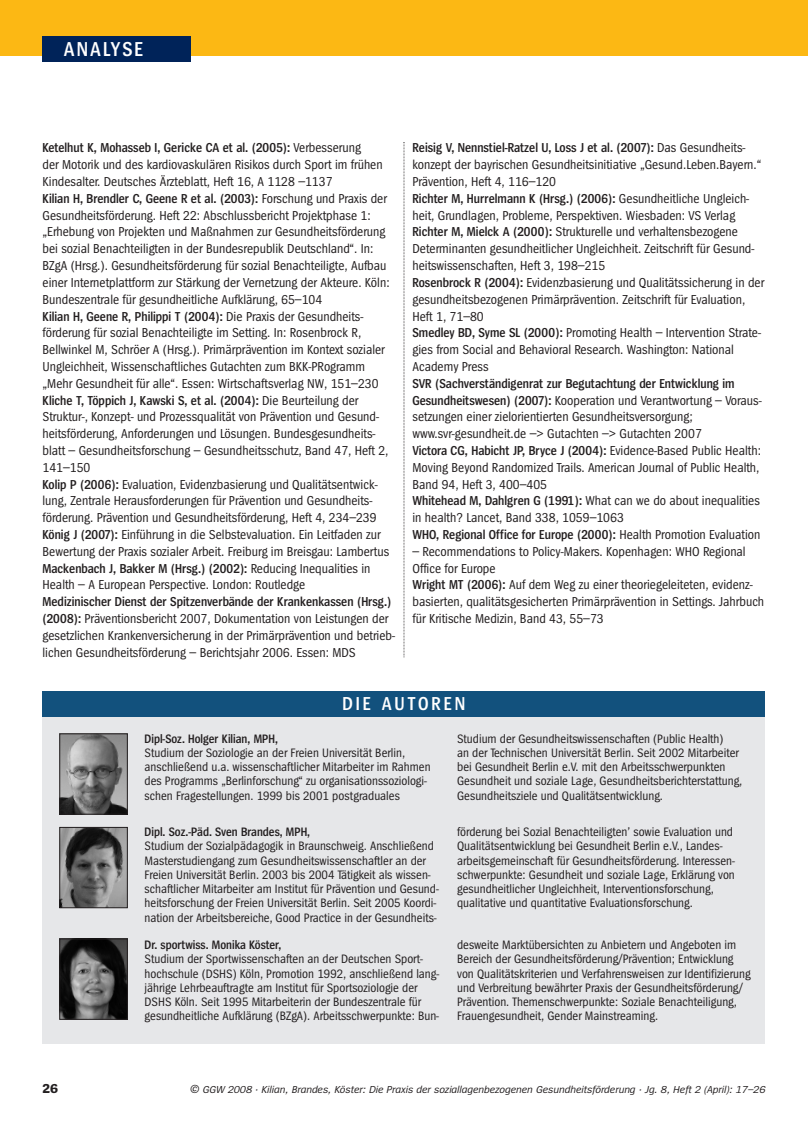
<style>
.page{position:relative;width:808px;height:1127px;background:#fff}
.page>*{position:absolute;margin:0;border:0;box-sizing:border-box;transform-origin:0 0}
.t1{font:600 21px "Spiegel Cd";letter-spacing:.1em;color:#fff}
.t2{font:600 19.5px "Spiegel Cd";letter-spacing:.15em;color:#fff}
.t3{font:13.5px/16.8px "Spiegel Cd";color:#231f20}
.t4{font:700 13.5px "Spiegel";color:#231f20}
.t5{font:12.75px/14.2px "Spiegel Cd";color:#231f20}
.t6{font:600 12.75px "Spiegel Cd";color:#231f20}
.t7{font:italic 10.5px "Spiegel";color:#231f20}
.s1{font-weight:600}
.s2{font-size:12px}
</style>
<div class="page">
<div style="left:0;top:0;width:808px;height:55px;background:#fcb814"></div>
<div style="left:43px;top:36px;width:148px;height:26px;background:#002359"></div>
<div style="left:43px;top:714px;width:722px;height:330px;background:#e6e7e9"></div>
<img style="left:62px;top:735px;width:64px;height:77px">
<div style="left:60px;top:733px;width:68px;height:81px;border:1px solid #231f20"></div>
<div style="left:43px;top:691px;width:722px;height:25px;background:#12517d"></div>
<img style="left:62px;top:829px;width:64px;height:77px">
<div style="left:60px;top:827px;width:68px;height:81px;border:1px solid #231f20"></div>
<img style="left:62px;top:941px;width:64px;height:76px">
<div style="left:60px;top:939px;width:68px;height:80px;border:1px solid #231f20"></div>
<svg style="left:404px;top:142px;width:1px;height:516px"></svg>
<h1 class="t1" style="left:64px;top:41px;width:81px">ANALYSE</h1>
<p class="t3" style="left:43px;top:140px;width:349px"><span class="s1">Ketelhut K, Mohasseb I, Gericke CA et al. (2005):</span> Verbesserung<br>der Motorik und des kardiovaskulären Risikos durch Sport im frühen Kindesalter. Deutsches Ärzteblatt, Heft 16, A 1128 –1137<br><span class="s1">Kilian H, Brendler C, Geene R et al. (2003):</span> Forschung und Praxis der Gesundheitsförderung. Heft 22: Abschlussbericht Projektphase 1: „Erhebung von Projekten und Maßnahmen zur Gesundheitsförderung bei sozial Benachteiligten in der Bundesrepublik Deutschland“. In:<br>BZgA (Hrsg.). Gesundheitsförderung für sozial Benachteiligte, Aufbau einer Internetplattform zur Stärkung der Vernetzung der Akteure. Köln:<br>Bundeszentrale für gesundheitliche Aufklärung, 65–104<br><span class="s1">Kilian H, Geene R, Philippi T (2004):</span> Die Praxis der Gesundheits&shy;förderung für sozial Benachteiligte im Setting. In: Rosenbrock R, Bellwinkel M, Schröer A (Hrsg.). Primärprävention im Kontext sozialer Ungleichheit, Wissenschaftliches Gutachten zum BKK-PRogramm „Mehr Gesundheit für alle“. Essen: Wirtschaftsverlag NW, 151–230<br><span class="s1">Kliche T, Töppich J, Kawski S, et al. (2004):</span> Die Beurteilung der Struktur-, Konzept- und Prozessqualität von Prävention und Gesund&shy;heitsförderung, Anforderungen und Lösungen. Bundesgesundheits&shy;blatt – Gesundheitsforschung – Gesundheitsschutz, Band 47, Heft 2, 141–150<br><span class="s1">Kolip P (2006):</span> Evaluation, Evidenzbasierung und Qualitätsentwick&shy;lung, Zentrale Herausforderungen für Prävention und Gesundheits&shy;förderung. Prävention und Gesundheitsförderung, Heft 4, 234–239<br><span class="s1">König J (2007):</span> Einführung in die Selbstevaluation. Ein Leitfaden zur Bewertung der Praxis sozialer Arbeit. Freiburg im Breisgau: Lambertus <span class="s1">Mackenbach J, Bakker M (Hrsg.) (2002):</span> Reducing Inequalities in Health – A European Perspective. London: Routledge</p>
<p class="t3" style="left:43px;top:594px;width:354px"><span class="s1">Medizinischer Dienst der Spitzenverbände der Krankenkassen (Hrsg.) (2008):</span> Präventionsbericht 2007, Dokumentation von Leistungen der gesetzlichen Krankenversicherung in der Primärprävention und betrieb&shy;lichen Gesundheitsförderung – Berichtsjahr 2006. Essen: MDS</p>
<p class="t3" style="left:412px;top:140px;width:353px"><span class="s1">Reisig V, Nennstiel-Ratzel U, Loss J et al. (2007):</span> Das Gesundheits&shy;konzept der bayrischen Gesundheitsinitiative „Gesund.Leben.Bayern.“ Prävention, Heft 4, 116–120<br><span class="s1">Richter M, Hurrelmann K (Hrsg.) (2006):</span> Gesundheitliche Ungleich&shy;heit, Grundlagen, Probleme, Perspektiven. Wiesbaden: VS Verlag <span class="s1">Richter M, Mielck A (2000):</span> Strukturelle und verhaltensbezogene Determinanten gesundheitlicher Ungleichheit. Zeitschrift für Gesund&shy;heitswissenschaften, Heft 3, 198–215<br><span class="s1">Rosenbrock R (2004):</span> Evidenzbasierung und Qualitätssicherung in der gesundheitsbezogenen Primärprävention. Zeitschrift für Evaluation, Heft 1, 71–80<br><span class="s1">Smedley BD, Syme SL (2000):</span> Promoting Health – Intervention Strate&shy;gies from Social and Behavioral Research. Washington: National Academy Press</p>
<p class="t3" style="left:412px;top:376px;width:351px"><span class="s1">SVR (Sachverständigenrat zur Begutachtung der Entwicklung im Gesundheitswesen) (2007):</span> Kooperation und Verantwortung – Voraus&shy;setzungen einer zielorientierten Gesundheitsversorgung; www.svr-gesundheit.de –&gt; Gutachten –&gt; Gutachten 2007<br><span class="s1">Victora CG, Habicht JP, Bryce J (2004):</span> Evidence-Based Public Health:<br>Moving Beyond Randomized Trails. American Journal of Public Health, Band 94, Heft 3, 400–405<br><span class="s1">Whitehead M, Dahlgren G (1991):</span> What can we do about inequalities in health? Lancet, Band 338, 1059–1063<br><span class="s1">WHO, Regional Office for Europe (2000):</span> Health Promotion Evaluation</p>
<p class="t3" style="left:412px;top:544px;width:353px">– Recommendations to Policy-Makers. Kopenhagen: WHO Regional Office for Europe<br><span class="s1">Wright MT (2006):</span> Auf dem Weg zu einer theoriegeleiteten, evidenz&shy;basierten, qualitätsgesicherten Primärprävention in Settings. Jahrbuch für Kritische Medizin, Band 43, 55–73</p>
<h2 class="t2" style="left:343px;top:697px;width:124px">DIE AUTOREN</h2>
<p class="t6" style="left:145px;top:733px;width:135px">Dipl-Soz. Holger Kilian, MPH,</p>
<p class="t5" style="left:145px;top:746px;width:288px">Studium der Soziologie an der Freien Universität Berlin, anschließend u.a. wissenschaftlicher Mitarbeiter im Rahmen des Programms „Berlinforschung“ zu organisationssoziologi&shy;schen Fragestellungen. 1999 bis 2001 postgraduales</p>
<p class="t6" style="left:145px;top:827px;width:167px">Dipl. Soz.-Päd. Sven Brandes, MPH,</p>
<p class="t5" style="left:145px;top:840px;width:296px">Studium der Sozialpädagogik in Braunschweig. Anschließend Masterstudiengang zum Gesundheitswissenschaftler an der Freien Universität Berlin. 2003 bis 2004 Tätigkeit als wissen&shy;schaftlicher Mitarbeiter am Institut für Prävention und Gesund&shy;heitsforschung der Freien Universität Berlin. Seit 2005 Koordi&shy;nation der Arbeitsbereiche‚ Good Practice in der Gesundheits-</p>
<p class="t6" style="left:145px;top:940px;width:138px">Dr. sportwiss. Monika Köster,</p>
<p class="t5" style="left:145px;top:953px;width:296px">Studium der Sportwissenschaften an der Deutschen Sport&shy;hochschule (DSHS) Köln, Promotion 1992, anschließend lang&shy;jährige Lehrbeauftragte am Institut für Sportsoziologie der DSHS Köln. Seit 1995 Mitarbeiterin der Bundeszentrale für gesundheitliche Aufklärung (BZgA). Arbeitsschwerpunkte: Bun-</p>
<p class="t5" style="left:457px;top:732px;width:287px">Studium der Gesundheitswissenschaften (Public Health)<br>an der Technischen Universität Berlin. Seit 2002 Mitarbeiter bei Gesundheit Berlin e.V. mit den Arbeitsschwerpunkten Gesundheit und soziale Lage, Gesundheitsberichterstattung, Gesundheitsziele und Qualitätsentwicklung.</p>
<p class="t5" style="left:457px;top:825px;width:279px">förderung bei Sozial Benachteiligten’ sowie Evaluation und Qualitätsentwicklung bei Gesundheit Berlin e.V., Landes&shy;arbeitsgemeinschaft für Gesundheitsförderung. Interessen&shy;schwerpunkte: Gesundheit und soziale Lage, Erklärung von gesundheitlicher Ungleichheit, Interventionsforschung, qualitative und quantitative Evaluationsforschung.</p>
<p class="t5" style="left:457px;top:938px;width:295px">desweite Marktübersichten zu Anbietern und Angeboten im Bereich der Gesundheitsförderung/Prävention; Entwicklung von Qualitätskriterien und Verfahrensweisen zur Identifizierung und Verbreitung bewährter Praxis der Gesundheitsförderung/ Prävention. Themenschwerpunkte: Soziale Benachteiligung, Frauengesundheit, Gender Mainstreaming.</p>
<p class="t4" style="left:43px;top:1083px;width:17px">26</p>
<p class="t7" style="left:190px;top:1085px;width:577px"><span class="s2">©</span> GGW 2008 · Kilian, Brandes, Köster: Die Praxis der soziallagenbezogenen Gesundheitsförderung · Jg. 8, Heft 2 (April): 17–26</p>
</div>
